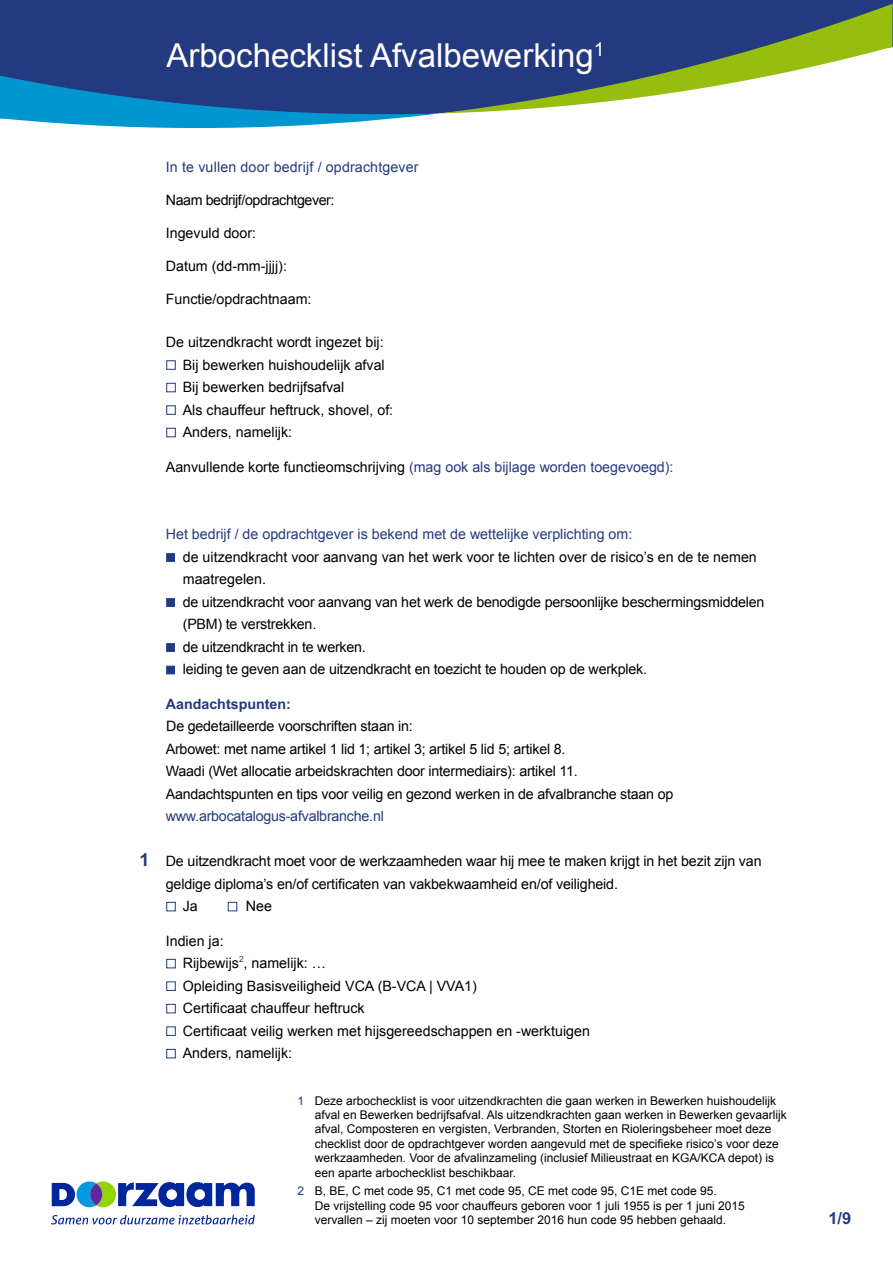
<style>
.page{position:relative;width:893px;height:1263px;background:#fff}
.page>*{position:absolute;margin:0;border:0;box-sizing:border-box;transform-origin:0 0}
.t1{font:33px "Arial";color:#fff}
.t2{font:700 16.5px "Arial";color:#243a80}
.t3{font:14.25px/22.5px "Arial";letter-spacing:-.01em;color:#000}
.t4{font:14.25px "Arial";color:#243a80}
.t5{font:14.25px "Arial";letter-spacing:-.03em;color:#000}
.t6{font:700 14.25px "Arial";color:#243a80}
.t7{font:12px/14.4px "Arial";color:#000}
.s1{color:#243a80}
.s2{font-weight:700;font-size:18px;color:#243a80}
</style>
<div class="page">
<svg style="left:52px;top:1181px;width:203px;height:26px"></svg>
<svg style="left:51px;top:1215px;width:204px;height:9px"></svg>
<div style="left:0;top:0;width:893px;height:114px;background:#243a80"></div>
<svg style="left:0;top:76px;width:440px;height:52px;background:#276eaa"></svg>
<svg style="left:440px;top:4px;width:452px;height:109px;fill:#243a80"></svg>
<div style="left:166px;top:360px;width:10px;height:10px;border:1px solid #243a80"></div>
<div style="left:166px;top:383px;width:10px;height:9px;border:1px solid #243a80"></div>
<div style="left:166px;top:405px;width:10px;height:10px;border:1px solid #243a80"></div>
<div style="left:166px;top:428px;width:10px;height:9px;border:1px solid #243a80"></div>
<div style="left:166px;top:553px;width:9px;height:9px;background:#243a80;border:1px solid #243a80"></div>
<div style="left:166px;top:598px;width:9px;height:9px;background:#243a80;border:1px solid #243a80"></div>
<div style="left:166px;top:643px;width:9px;height:9px;background:#243a80;border:1px solid #243a80"></div>
<div style="left:166px;top:666px;width:9px;height:8px;background:#243a80;border:1px solid #243a80"></div>
<div style="left:166px;top:902px;width:10px;height:9px;border:1px solid #243a80"></div>
<div style="left:228px;top:902px;width:9px;height:9px;border:1px solid #243a80"></div>
<div style="left:166px;top:959px;width:10px;height:9px;border:1px solid #243a80"></div>
<div style="left:166px;top:981px;width:10px;height:10px;border:1px solid #243a80"></div>
<div style="left:166px;top:1004px;width:10px;height:9px;border:1px solid #243a80"></div>
<div style="left:166px;top:1026px;width:10px;height:10px;border:1px solid #243a80"></div>
<div style="left:166px;top:1049px;width:10px;height:9px;border:1px solid #243a80"></div>
<h1 class="t1" style="left:166px;top:34px;width:440px">Arbochecklist Afvalbewerking<sup>1</sup></h1>
<p class="t4" style="left:166px;top:157px;width:254px">In te vullen door bedrijf / opdrachtgever</p>
<p class="t5" style="left:166px;top:190px;width:170px">Naam bedrijf/opdrachtgever:</p>
<p class="t3" style="left:166px;top:222px;width:92px">Ingevuld door:</p>
<p class="t3" style="left:166px;top:255px;width:123px">Datum (dd-mm-jjjj):</p>
<p class="t3" style="left:166px;top:288px;width:147px">Functie/opdrachtnaam:</p>
<p class="t3" style="left:183px;top:331px;width:212px;text-indent:-17px">De uitzendkracht wordt ingezet bij:<br>Bij bewerken huishoudelijk afval<br>Bij bewerken bedrijfsafval<br>Als chauffeur heftruck, shovel, of:<br>Anders, namelijk:</p>
<p class="t3" style="left:166px;top:456px;width:509px">Aanvullende korte functieomschrijving <span class="s1">(mag ook als bijlage worden toegevoegd):</span></p>
<p class="t4" style="left:166px;top:525px;width:468px">Het bedrijf / de opdrachtgever is bekend met de wettelijke verplichting om:</p>
<p class="t3" style="left:183px;top:546px;width:583px">de uitzendkracht voor aanvang van het werk voor te lichten over de risico’s en de te nemen maatregelen.<br>de uitzendkracht voor aanvang van het werk de benodigde persoonlijke beschermingsmiddelen (PBM) te verstrekken.<br>de uitzendkracht in te werken.<br>leiding te geven aan de uitzendkracht en toezicht te houden op de werkplek.</p>
<p class="t6" style="left:166px;top:694px;width:127px">Aandachtspunten:</p>
<p class="t3" style="left:166px;top:715px;width:509px">De gedetailleerde voorschriften staan in:<br>Arbowet: met name artikel 1 lid 1; artikel 3; artikel 5 lid 5; artikel 8.<br>Waadi (Wet allocatie arbeidskrachten door intermediairs): artikel 11.<br>Aandachtspunten en tips voor veilig en gezond werken in de afvalbranche staan op</p>
<p class="t4" style="left:166px;top:807px;width:220px">www.arbocatalogus-afvalbranche.nl</p>
<p class="t3" style="left:140px;top:850px;width:624px"><span class="s2">1</span> De uitzendkracht moet voor de werkzaamheden waar hij mee te maken krijgt in het bezit zijn van</p>
<p class="t3" style="left:166px;top:873px;width:454px">geldige diploma’s en/of certificaten van vakbekwaamheid en/of veiligheid.</p>
<p class="t3" style="left:183px;top:895px;width:16px">Ja</p>
<p class="t3" style="left:246px;top:895px;width:28px">Nee</p>
<p class="t3" style="left:183px;top:930px;width:409px;text-indent:-17px">Indien ja:<br>Rijbewijs<sup>2</sup>, namelijk: …<br>Opleiding Basisveiligheid VCA (B-VCA | VVA1)<br>Certificaat chauffeur heftruck<br>Certificaat veilig werken met hijsgereedschappen en -werktuigen Anders, namelijk:</p>
<p class="t7" style="left:315px;top:1093px;width:473px;text-indent:-17px"><span class="s1">1</span> Deze arbochecklist is voor uitzendkrachten die gaan werken in Bewerken huishoudelijk afval en Bewerken bedrijfsafval. Als uitzendkrachten gaan werken in Bewerken gevaarlijk afval, Composteren en vergisten, Verbranden, Storten en Rioleringsbeheer moet deze checklist door de opdrachtgever worden aangevuld met de specifieke risico’s voor deze werkzaamheden. Voor de afvalinzameling (inclusief Milieustraat en KGA/KCA depot) is een aparte arbochecklist beschikbaar.</p>
<p class="t7" style="left:315px;top:1184px;width:432px;text-indent:-17px"><span class="s1">2</span> B, BE, C met code 95, C1 met code 95, CE met code 95, C1E met code 95.<br>De vrijstelling code 95 voor chauffeurs geboren voor 1 juli 1955 is per 1 juni 2015 vervallen – zij moeten voor 10 september 2016 hun code 95 hebben gehaald.</p>
<p class="t2" style="left:828px;top:1207px;width:24px">1/9</p>
</div>
